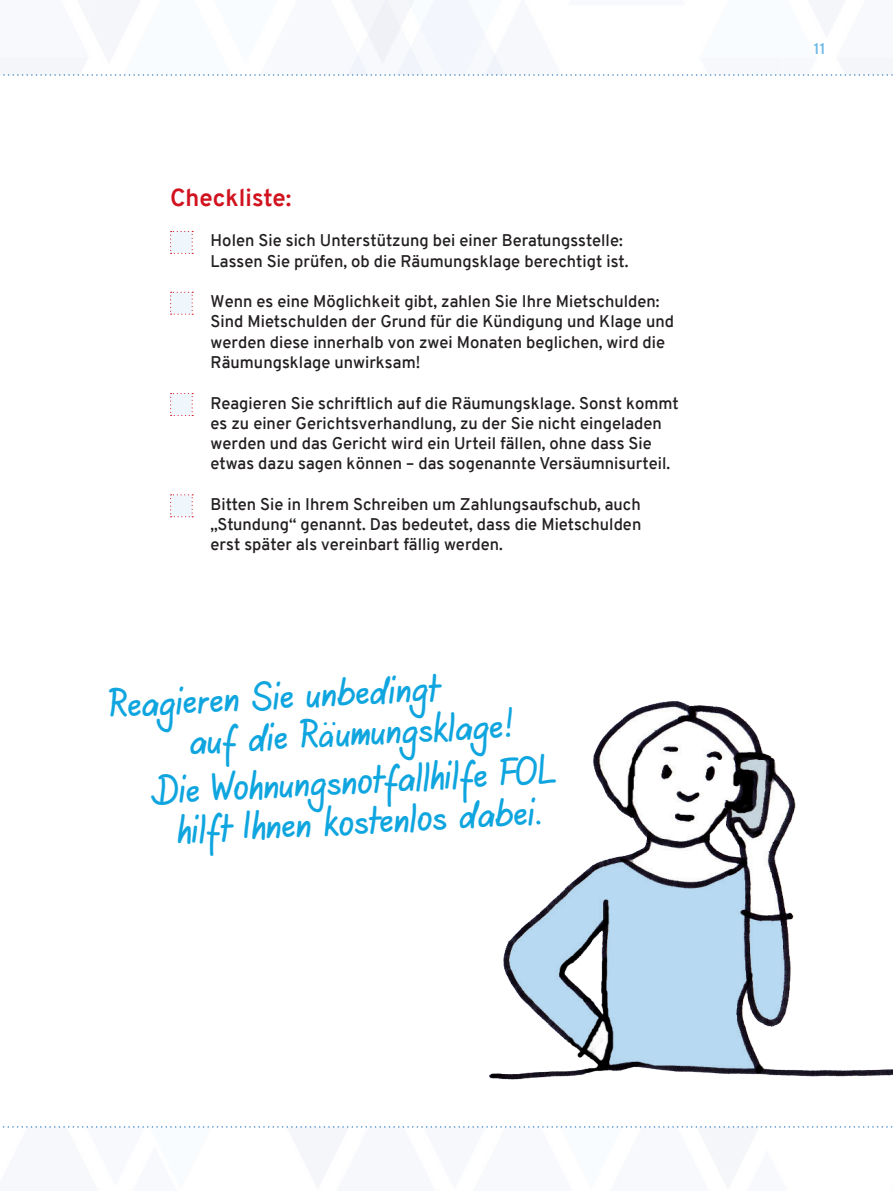
<style>
.page{position:relative;width:893px;height:1191px;background:#f9fcfe}
.page>*{position:absolute;margin:0;border:0;box-sizing:border-box;transform-origin:0 0}
.Handschrift{font:34.5px/48px "Agilo Handwriting";color:#0fa5df;text-align:center}
.Checkliste_ROT{font:700 24px "Overpass";color:#d1121f}
.Checkliste{font:600 16.5px/20.2px "Overpass";color:#231f20}
.t1{font:700 15px "Overpass";color:#6fb9e7}
</style>
<div class="page">
<div style="left:0;top:75px;width:893px;height:1051px;background:#fff"></div>
<svg style="left:3px;top:1126px;width:890px;height:1px"></svg>
<svg style="left:3px;top:74px;width:890px;height:2px"></svg>
<svg style="left:170px;top:231px;width:23px;height:23px"></svg>
<svg style="left:170px;top:292px;width:23px;height:23px"></svg>
<svg style="left:170px;top:393px;width:23px;height:23px"></svg>
<svg style="left:170px;top:494px;width:23px;height:23px"></svg>
<img style="left:489px;top:701px;width:404px;height:379px">
<p class="Checkliste_ROT" style="left:170px;top:180px;width:123px">Checkliste:</p>
<p class="Checkliste" style="left:211px;top:231px;width:419px">Holen Sie sich Unterstützung bei einer Beratungsstelle:<br>Lassen Sie prüfen, ob die Räumungsklage berechtigt ist.</p>
<p class="Checkliste" style="left:211px;top:291px;width:465px">Wenn es eine Möglichkeit gibt, zahlen Sie Ihre Mietschulden:<br>Sind Mietschulden der Grund für die Kündigung und Klage und werden diese innerhalb von zwei Monaten beglichen, wird die Räumungsklage unwirksam!</p>
<p class="Checkliste" style="left:211px;top:393px;width:470px">Reagieren Sie schriftlich auf die Räumungsklage. Sonst kommt es zu einer Gerichtsverhandlung, zu der Sie nicht eingeladen werden und das Gericht wird ein Urteil fällen, ohne dass Sie etwas dazu sagen können – das sogenannte Versäumnisurteil.</p>
<p class="Checkliste" style="left:211px;top:494px;width:432px;text-align:justify">Bitten Sie in Ihrem Schreiben um Zahlungsaufschub, auch „Stundung“ genannt. Das bedeutet, dass die Mietschulden erst später als vereinbart fällig werden.</p>
<p class="Handschrift" style="left:109px;top:681px;width:331px;rotate:-3deg">Reagieren Sie unbedingt</p>
<p class="Handschrift" style="left:147px;top:720px;width:407px;rotate:-3deg">auf die Räumungsklage!<br>Die Wohnungsnotfallhilfe FOL</p>
<p class="Handschrift" style="left:176px;top:807px;width:365px;rotate:-3deg">hilft Ihnen kostenlos dabei.</p>
<p class="t1" style="left:814px;top:38px;width:14px">11</p>
</div>
